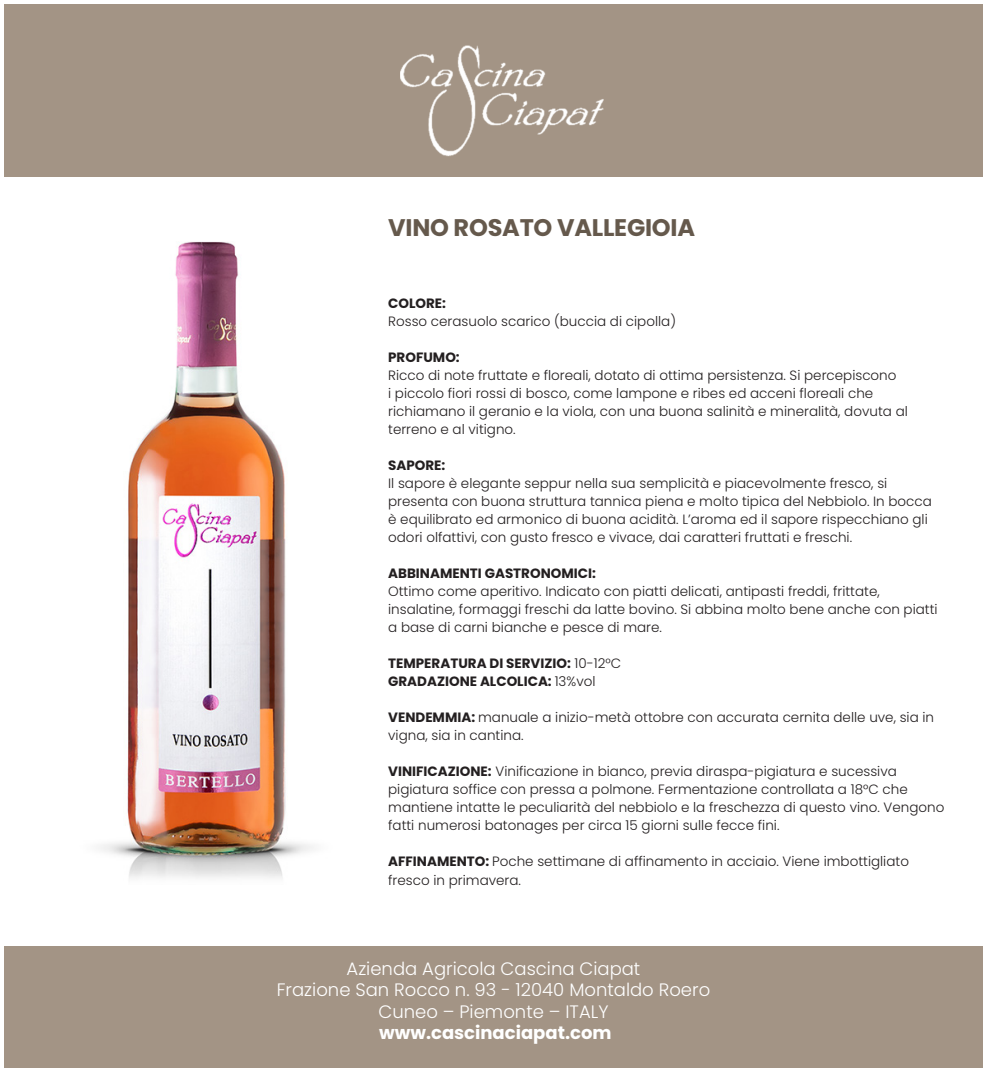
<style>
.page{position:relative;width:987px;height:1072px;background:#fff}
.page>*{position:absolute;margin:0;border:0;box-sizing:border-box;transform-origin:0 0}
.t1{font:700 24px "Poppins";letter-spacing:-.01em;color:#65594c}
.t2{font:300 18px "Poppins";color:#fff}
.t3{font:700 18px "Poppins";color:#fff}
.t4{font:300 13.5px/18px "Poppins";color:#231f20}
.t5{font:700 13.5px "Poppins";color:#231f20}
.s1{font-weight:300}
.s2{font-weight:700}
</style>
<div class="page">
<img style="left:100px;top:242px;width:214px;height:636px">
<div style="left:4px;top:946px;width:978px;height:121px;background:#a39485"></div>
<div style="left:4px;top:4px;width:978px;height:172px;background:#a39485"></div>
<img style="left:400px;top:45px;width:204px;height:112px">
<p class="t1" style="left:388px;top:213px;width:308px">VINO ROSATO VALLEGIOIA</p>
<p class="t5" style="left:388px;top:296px;width:59px">COLORE:</p>
<p class="t4" style="left:388px;top:312px;width:289px">Rosso cerasuolo scarico (buccia di cipolla)</p>
<p class="t5" style="left:388px;top:350px;width:73px">PROFUMO:</p>
<p class="t4" style="left:388px;top:366px;width:521px">Ricco di note fruttate e floreali, dotato di ottima persistenza. Si percepiscono<br>i piccolo fiori rossi di bosco, come lampone e ribes ed acceni floreali che richiamano il geranio e la viola, con una buona salinità e mineralità, dovuta al terreno e al vitigno.</p>
<p class="t5" style="left:388px;top:458px;width:59px">SAPORE:</p>
<p class="t4" style="left:388px;top:474px;width:545px">Il sapore è elegante seppur nella sua semplicità e piacevolmente fresco, si presenta con buona struttura tannica piena e molto tipica del Nebbiolo. In bocca è equilibrato ed armonico di buona acidità. L’aroma ed il sapore rispecchiano gli odori olfattivi, con gusto fresco e vivace, dai caratteri fruttati e freschi.</p>
<p class="t5" style="left:388px;top:566px;width:209px">ABBINAMENTI GASTRONOMICI:</p>
<p class="t4" style="left:388px;top:582px;width:551px">Ottimo come aperitivo. Indicato con piatti delicati, antipasti freddi, frittate, insalatine, formaggi freschi da latte bovino. Si abbina molto bene anche con piatti a base di carni bianche e pesce di mare.</p>
<p class="t5" style="left:388px;top:656px;width:234px">TEMPERATURA DI SERVIZIO: <span class="s1">10-12°C</span></p>
<p class="t5" style="left:388px;top:674px;width:209px">GRADAZIONE ALCOLICA: <span class="s1">13%vol</span></p>
<p class="t4" style="left:388px;top:708px;width:547px"><span class="s2">VENDEMMIA:</span> manuale a inizio-metà ottobre con accurata cernita delle uve, sia in vigna, sia in cantina.</p>
<p class="t4" style="left:388px;top:762px;width:557px"><span class="s2">VINIFICAZIONE:</span> Vinificazione in bianco, previa diraspa-pigiatura e sucessiva pigiatura soffice con pressa a polmone. Fermentazione controllata a 18°C che mantiene intatte le peculiarità del nebbiolo e la freschezza di questo vino. Vengono fatti numerosi batonages per circa 15 giorni sulle fecce fini.</p>
<p class="t4" style="left:388px;top:852px;width:522px"><span class="s2">AFFINAMENTO:</span> Poche settimane di affinamento in acciaio. Viene imbottigliato fresco in primavera.</p>
<p class="t2" style="left:346px;top:957px;width:295px">Azienda Agricola Cascina Ciapat</p>
<p class="t2" style="left:277px;top:979px;width:435px">Frazione San Rocco n. 93 - 12040 Montaldo Roero</p>
<p class="t2" style="left:378px;top:1001px;width:231px">Cuneo – Piemonte – ITALY</p>
<p class="t3" style="left:379px;top:1022px;width:234px">www.cascinaciapat.com</p>
</div>
